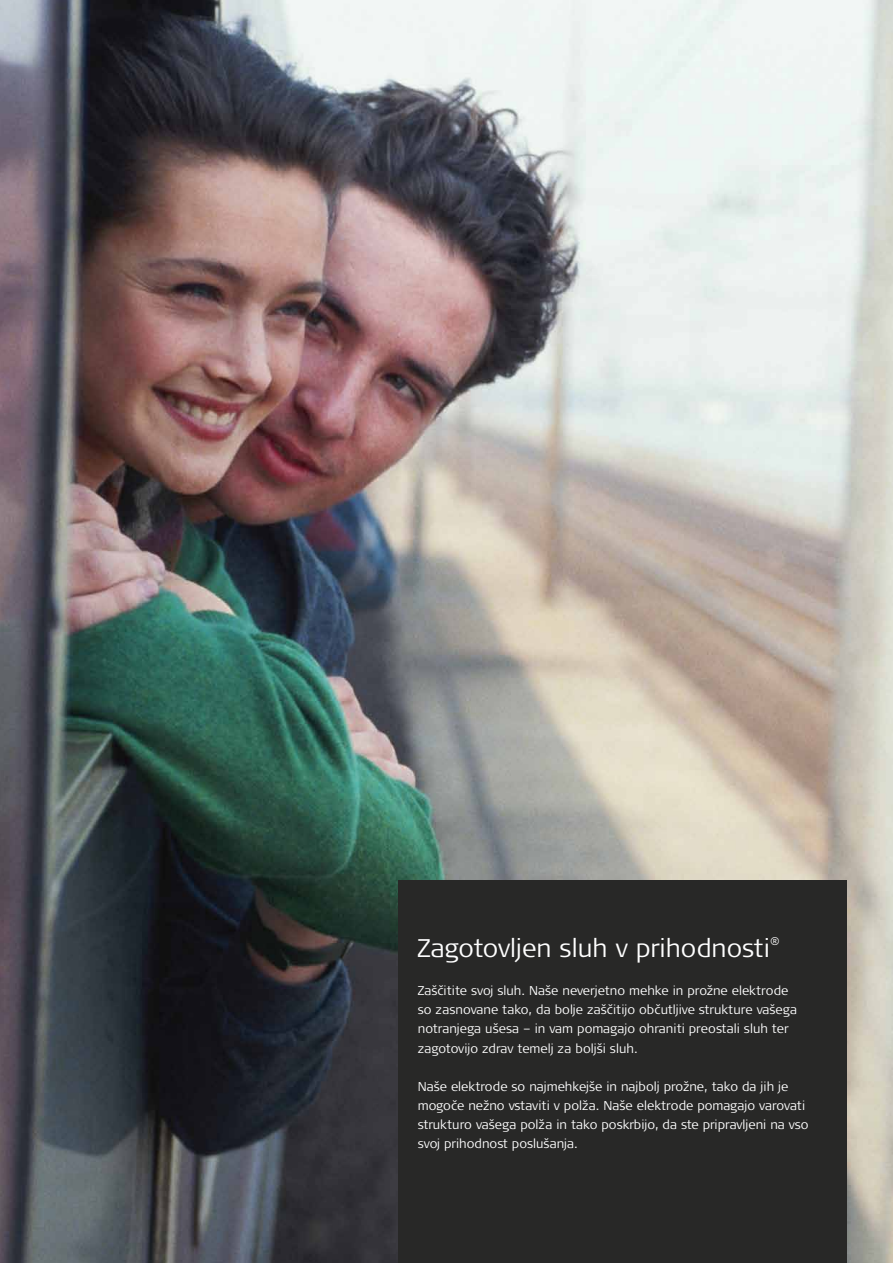
<style>
.page{position:relative;width:893px;height:1263px;background:#fff}
.page>*{position:absolute;margin:0;border:0;box-sizing:border-box;transform-origin:0 0}
.t1{font:300 25.5px "Signa Pro";color:#fff}
.t2{font:300 12.75px/19.2px "Signa Pro";color:#fff}
.t3{font:300 11.1px "Signa Pro";color:#fff}
</style>
<div class="page">
<img style="left:0;top:0;width:893px;height:1263px">
<div style="left:399px;top:880px;width:448px;height:383px;background:#282827"></div>
<h1 class="t1" style="left:418px;top:930px;width:354px">Zagotovljen sluh v prihodnosti</h1>
<p class="t3" style="left:770px;top:934px;width:11px">®</p>
<p class="t2" style="left:418px;top:980px;width:381px">Zaščitite svoj sluh. Naše neverjetno mehke in prožne elektrode so zasnovane tako, da bolje zaščitijo občutljive strukture vašega notranjega ušesa – in vam pomagajo ohraniti preostali sluh ter zagotovijo zdrav temelj za boljši sluh.</p>
<p class="t2" style="left:418px;top:1076px;width:392px">Naše elektrode so najmehkejše in najbolj prožne, tako da jih je mogoče nežno vstaviti v polža. Naše elektrode pomagajo varovati strukturo vašega polža in tako poskrbijo, da ste pripravljeni na vso svoj prihodnost poslušanja.</p>
</div>
